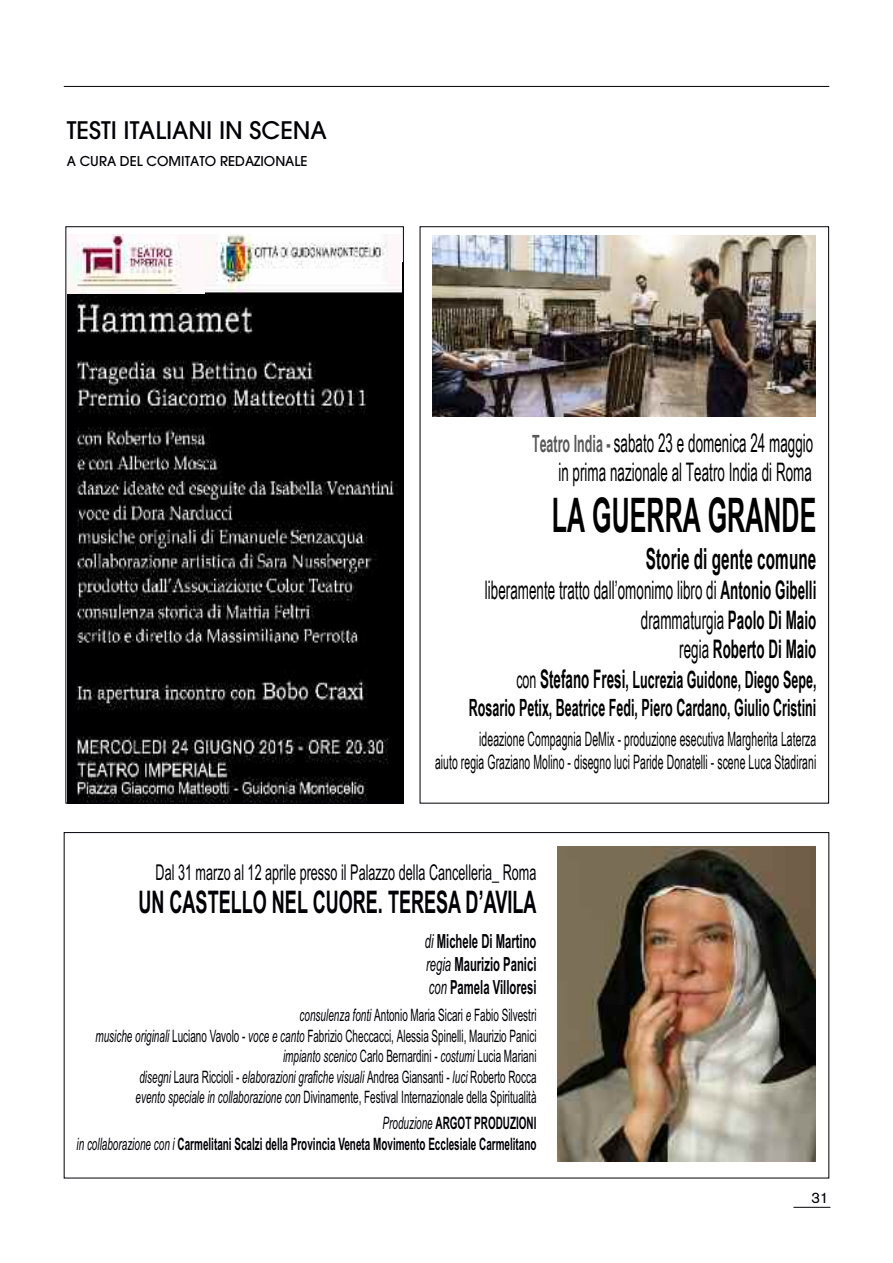
<style>
.page{position:relative;width:893px;height:1263px;background:#fff}
.page>*{position:absolute;margin:0;border:0;box-sizing:border-box;transform-origin:0 0}
.t1{font:700 47.55px "Arial Narrow";color:#000;scale:.64 1}
.t2{font:700 31.2px "Arial Narrow";color:#000006;scale:.71 1}
.t3{font:700 29.1px "Arial Narrow";letter-spacing:.005em;color:#000;scale:.64 1}
.t4{font:25.5px/29.5px "Arial Narrow";letter-spacing:.005em;color:#000;text-align:right;scale:.64 1}
.t5{font:500 24px "Avant Garde";color:#000006}
.t6{font:700 23.85px/28.2px "Arial Narrow";color:#000;text-align:right;scale:.64 1}
.t7{font:21.75px "Arial Narrow";color:#000006;scale:.71 1}
.t8{font:19.8px/23.4px "Arial Narrow";letter-spacing:.01em;color:#000;text-align:right;scale:.64 1}
.t9{font:700 19.5px/23.4px "Arial Narrow";color:#000006;text-align:justify;scale:.71 1}
.t10{font:17.1px/20.5px "Arial Narrow";color:#000006;text-align:right;scale:.71 1}
.t11{font:700 17.1px/20.5px "Arial Narrow";color:#000006;text-align:right;scale:.71 1}
.t12{font:15px "Akzidenz Grotesk";color:#000006}
.t13{font:500 13.5px "Avant Garde";color:#000006}
.s1{font-weight:700;font-size:23.85px;color:#595959}
.s2{font-weight:700}
.s3{font-weight:400}
.s4{font-size:25.5px}
.s5{font-weight:400;font-style:italic}
.s6{font-style:italic}
</style>
<div class="page">
<hr style="left:64px;top:86px;width:765px;height:1px;background:#000006">
<hr style="left:793px;top:1207px;width:37px;height:1px;background:#000006">
<img style="left:432px;top:235px;width:384px;height:182px">
<img style="left:67px;top:284px;width:335px;height:517px">
<img style="left:67px;top:234px;width:139px;height:59px">
<img style="left:558px;top:846px;width:258px;height:315px">
<img style="left:206px;top:234px;width:195px;height:59px">
<h3 class="t5" style="left:67px;top:121px;width:262px">TESTI ITALIANI IN SCENA</h3>
<p class="t13" style="left:67px;top:156px;width:242px">A CURA DEL COMITATO REDAZIONALE</p>
<h3 class="t4" style="left:532px;top:428px;width:441px;line-height:29.1px"><span class="s1">Teatro India -</span> sabato 23 e domenica 24 maggio in prima nazionale al Teatro India di Roma</h3>
<h1 class="t1" style="left:552px;top:487px;width:415px">LA GUERRA GRANDE</h1>
<h3 class="t3" style="left:646px;top:542px;width:268px">Storie di gente comune</h3>
<h3 class="t4" style="left:485px;top:575px;width:520px">liberamente tratto dall’omonimo libro di <span class="s2">Antonio Gibelli </span>drammaturgia <span class="s2">Paolo Di Maio<br></span>regia <span class="s2">Roberto Di Maio</span></h3>
<h3 class="t6" style="left:469px;top:665px;width:545px"><span class="s3">con</span> <span class="s4">Stefano Fresi</span>, Lucrezia Guidone, Diego Sepe,<br>Rosario Petix, Beatrice Fedi, Piero Cardano, Giulio Cristini</h3>
<p class="t8" style="left:435px;top:727px;width:597px">ideazione Compagnia DeMix - produzione esecutiva Margherita Laterza<br>aiuto regia Graziano Molino - disegno luci Paride Donatelli - scene Luca Stadirani</p>
<p class="t7" style="left:156px;top:860px;width:538px">Dal 31 marzo al 12 aprile presso il Palazzo della Cancelleria_ Roma</p>
<h2 class="t2" style="left:138px;top:884px;width:562px">UN CASTELLO NEL CUORE. TERESA D’AVILA</h2>
<p class="t9" style="left:425px;top:929px;width:159px"><span class="s5">di</span> Michele Di Martino <span class="s5">regia</span> Maurizio Panici <span class="s5">con</span> Pamela Villoresi</p>
<p class="t10" style="left:95px;top:1005px;width:623px"><span class="s6">consulenza fonti</span> Antonio Maria Sicari <span class="s6">e</span> Fabio Silvestri<br><span class="s6">musiche originali</span> Luciano Vavolo - <span class="s6">voce e canto</span> Fabrizio Checcacci, Alessia Spinelli, Maurizio Panici <span class="s6">impianto scenico</span> Carlo Bernardini - <span class="s6">costumi</span> Lucia Mariani<br><span class="s6">disegni</span> Laura Riccioli - <span class="s6">elaborazioni grafiche visuali</span> Andrea Giansanti - <span class="s6">luci</span> Roberto Rocca<br><span class="s6">evento speciale in collaborazione con</span> Divinamente, Festival Internazionale della Spiritualità</p>
<p class="t11" style="left:77px;top:1113px;width:649px"><span class="s5">Produzione</span> ARGOT PRODUZIONI<br><span class="s5">in collaborazione con i</span> Carmelitani Scalzi della Provincia Veneta Movimento Ecclesiale Carmelitano</p>
<p class="t12" style="left:812px;top:1192px;width:18px">31</p>
</div>
